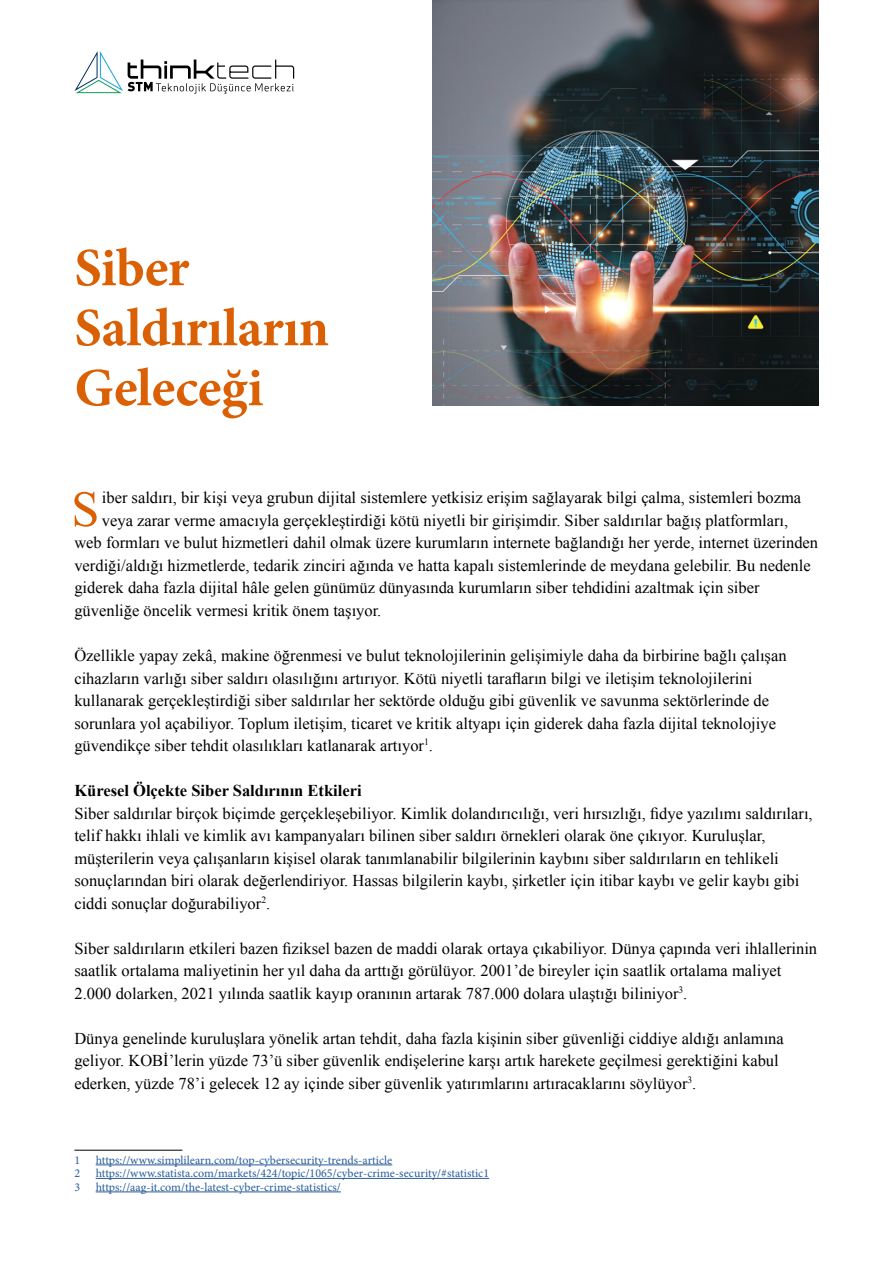
<style>
.page{position:relative;width:893px;height:1263px;background:#fff}
.page>*{position:absolute;margin:0;border:0;box-sizing:border-box;transform-origin:0 0}
.t1{font:700 54px/60px "Minion Pro";letter-spacing:-.005em;color:#db5f03}
.t2{font:50.55px "Times New Roman";color:#db5f03}
.t3{font:16.5px/22.5px "Times New Roman";color:#000}
.t4{font:700 16.5px "Times New Roman";color:#000}
.t5{font:12px "Minion Pro";color:#275b9b}
</style>
<div class="page">
<svg style="left:74px;top:51px;width:220px;height:43px"></svg>
<hr style="left:74px;top:1150px;width:108px;height:1px;background:#000">
<hr style="left:96px;top:1164px;width:296px;height:1px;background:#275b9b">
<hr style="left:96px;top:1178px;width:393px;height:1px;background:#275b9b">
<hr style="left:96px;top:1191px;width:245px;height:1px;background:#275b9b">
<img style="left:432px;top:0;width:387px;height:405px">
<h1 class="t1" style="left:74px;top:237px;width:256px">Siber<br>Saldırıların<br>Geleceği</h1>
<h2 class="t2" style="left:71px;top:475px;width:30px">S</h2>
<p class="t3" style="left:102px;top:486px;width:701px">iber saldırı, bir kişi veya grubun dijital sistemlere yetkisiz erişim sağlayarak bilgi çalma, sistemleri bozma</p>
<p class="t3" style="left:102px;top:509px;width:688px">veya zarar verme amacıyla gerçekleştirdiği kötü niyetli bir girişimdir. Siber saldırılar bağış platformları,</p>
<p class="t3" style="left:74px;top:531px;width:745px">web formları ve bulut hizmetleri dahil olmak üzere kurumların internete bağlandığı her yerde, internet üzerinden</p>
<p class="t3" style="left:74px;top:554px;width:738px">verdiği/aldığı hizmetlerde, tedarik zinciri ağında ve hatta kapalı sistemlerinde de meydana gelebilir. Bu nedenle</p>
<p class="t3" style="left:74px;top:576px;width:687px">giderek daha fazla dijital hâle gelen günümüz dünyasında kurumların siber tehdidini azaltmak için siber</p>
<p class="t3" style="left:74px;top:599px;width:309px">güvenliğe öncelik vermesi kritik önem taşıyor.</p>
<p class="t3" style="left:74px;top:644px;width:714px">Özellikle yapay zekâ, makine öğrenmesi ve bulut teknolojilerinin gelişimiyle daha da birbirine bağlı çalışan cihazların varlığı siber saldırı olasılığını artırıyor. Kötü niyetli tarafların bilgi ve iletişim teknolojilerini kullanarak gerçekleştirdiği siber saldırılar her sektörde olduğu gibi güvenlik ve savunma sektörlerinde de sorunlara yol açabiliyor. Toplum iletişim, ticaret ve kritik altyapı için giderek daha fazla dijital teknolojiye güvendikçe siber tehdit olasılıkları katlanarak artıyor<sup>1</sup>.</p>
<p class="t4" style="left:74px;top:779px;width:289px">Küresel Ölçekte Siber Saldırının Etkileri</p>
<p class="t3" style="left:74px;top:801px;width:740px">Siber saldırılar birçok biçimde gerçekleşebiliyor. Kimlik dolandırıcılığı, veri hırsızlığı, fidye yazılımı saldırıları, telif hakkı ihlali ve kimlik avı kampanyaları bilinen siber saldırı örnekleri olarak öne çıkıyor. Kuruluşlar, müşterilerin veya çalışanların kişisel olarak tanımlanabilir bilgilerinin kaybını siber saldırıların en tehlikeli sonuçlarından biri olarak değerlendiriyor. Hassas bilgilerin kaybı, şirketler için itibar kaybı ve gelir kaybı gibi ciddi sonuçlar doğurabiliyor<sup>2</sup>.</p>
<p class="t3" style="left:74px;top:936px;width:744px">Siber saldırıların etkileri bazen fiziksel bazen de maddi olarak ortaya çıkabiliyor. Dünya çapında veri ihlallerinin saatlik ortalama maliyetinin her yıl daha da arttığı görülüyor. 2001’de bireyler için saatlik ortalama maliyet<br>2.000 dolarken, 2021 yılında saatlik kayıp oranının artarak 787.000 dolara ulaştığı biliniyor<sup>3</sup>.</p>
<p class="t3" style="left:74px;top:1026px;width:711px">Dünya genelinde kuruluşlara yönelik artan tehdit, daha fazla kişinin siber güvenliği ciddiye aldığı anlamına geliyor. KOBİ’lerin yüzde 73’ü siber güvenlik endişelerine karşı artık harekete geçilmesi gerektiğini kabul ederken, yüzde 78’i gelecek 12 ay içinde siber güvenlik yatırımlarını artıracaklarını söylüyor<sup>3</sup>.</p>
<p class="t5" style="left:74px;top:1152px;width:7px">1</p>
<p class="t5" style="left:96px;top:1152px;width:298px">https://www.simplilearn.com/top-cybersecurity-trends-article</p>
<p class="t5" style="left:74px;top:1165px;width:7px">2</p>
<p class="t5" style="left:96px;top:1165px;width:395px">https://www.statista.com/markets/424/topic/1065/cyber-crime-security/#statistic1</p>
<p class="t5" style="left:74px;top:1179px;width:7px">3</p>
<p class="t5" style="left:96px;top:1179px;width:247px">https://aag-it.com/the-latest-cyber-crime-statistics/</p>
</div>
